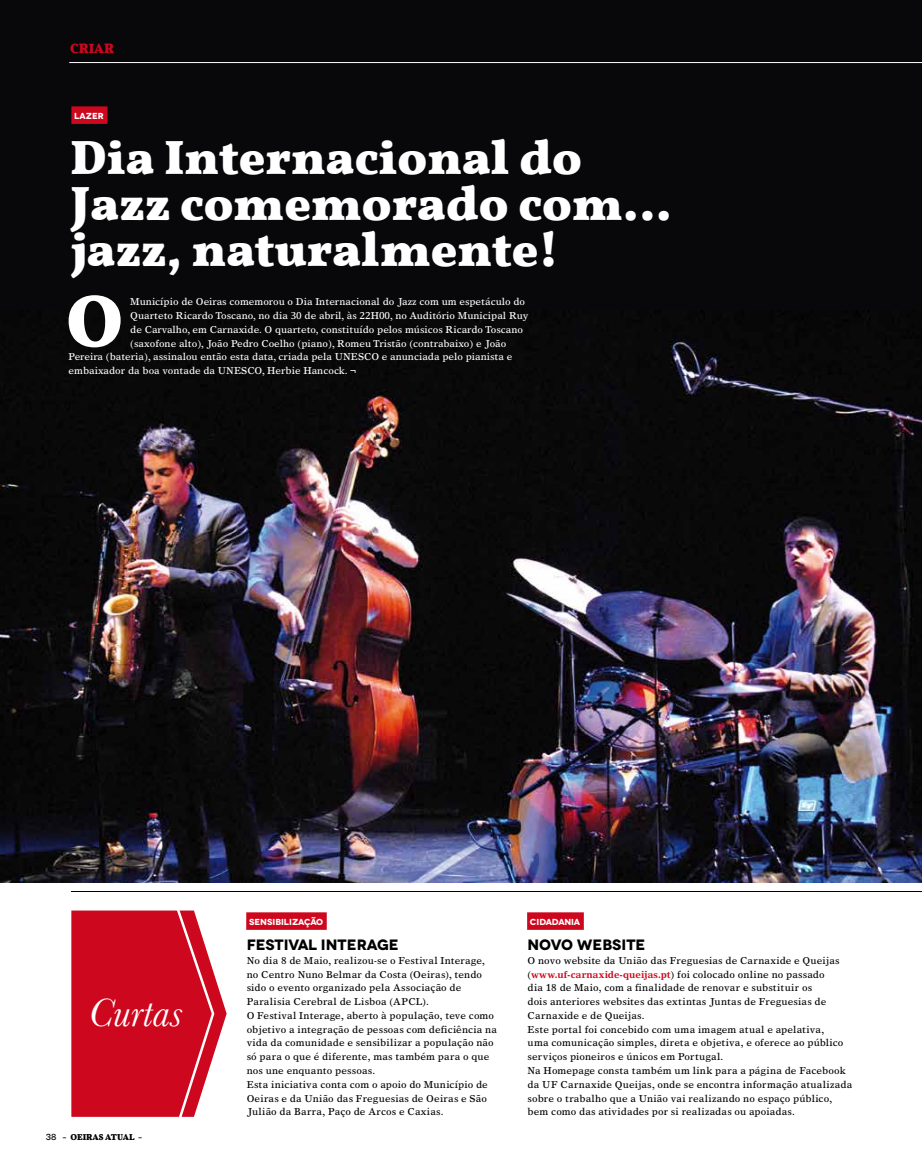
<style>
.page{position:relative;width:922px;height:1170px;background:#fff}
.page>*{position:absolute;margin:0;border:0;box-sizing:border-box;transform-origin:0 0}
.t1{font:700 75.12px "Vollkorn";color:#fff}
.t2{font:700 49.12px/46.2px "Vollkorn";color:#fff}
.t3{font:italic 40.88px "Baskerville";color:#fff}
.t4{font:700 15px "Novecentowide";color:#000}
.t5{font:700 13.75px "Vollkorn";color:#cd071e}
.t6{font:10px/13.8px "Times Europa LT";letter-spacing:.015em;color:#000}
.t7{font:10px "Times Europa LT";color:#fff}
.t8{font:700 8.75px "Novecentowide";color:#fff}
.t9{font:700 8.75px "Vollkorn";color:#000}
.t10{font:700 8.75px "Novecentowide";letter-spacing:-.02em;color:#fff}
.s1{font-family:"Novecentowide";font-weight:500}
.s2{font-family:"Foundry Wilson";font-weight:400}
.s3{font-family:"Times Europa LT Std";font-weight:700;color:#cd071e}
</style>
<div class="page">
<div style="left:0;top:0;width:921px;height:882px;background:#08080a"></div>
<img style="left:0;top:320px;width:921px;height:562px">
<svg style="left:71px;top:910px;width:155px;height:207px"></svg>
<hr style="left:71px;top:891px;width:850px;height:1px;background:#000">
<div style="left:71px;top:106px;width:36px;height:18px;background:#cd071e"></div>
<div style="left:246px;top:912px;width:80px;height:17px;background:#cd071e"></div>
<div style="left:527px;top:912px;width:56px;height:17px;background:#cd071e"></div>
<hr style="left:69px;top:62px;width:852px;height:1px;background:#fff">
<h3 class="t5" style="left:70px;top:40px;width:45px">CRIAR</h3>
<p class="t8" style="left:74px;top:110px;width:31px">LAZER</p>
<h2 class="t2" style="left:70px;top:134px;width:602px">Dia Internacional do<br>Jazz comemorado com… jazz, naturalmente!</h2>
<h1 class="t1" style="left:66px;top:275px;width:59px">O</h1>
<p class="t7" style="left:130px;top:296px;width:396px">Município de Oeiras comemorou o Dia Internacional do Jazz com um espetáculo do</p>
<p class="t7" style="left:130px;top:310px;width:399px">Quarteto Ricardo Toscano, no dia 30 de abril, às 22H00, no Auditório Municipal Ruy</p>
<p class="t7" style="left:130px;top:323px;width:394px">de Carvalho, em Carnaxide. O quarteto, constituído pelos músicos Ricardo Toscano</p>
<p class="t7" style="left:130px;top:337px;width:377px">(saxofone alto), João Pedro Coelho (piano), Romeu Tristão (contrabaixo) e João</p>
<p class="t7" style="left:69px;top:351px;width:445px">Pereira (bateria), assinalou então esta data, criada pela UNESCO e anunciada pelo pianista e</p>
<p class="t7" style="left:69px;top:365px;width:289px">embaixador da boa vontade da UNESCO, Herbie Hancock. ¬</p>
<h3 class="t3" style="left:88px;top:985px;width:95px">Curtas</h3>
<p class="t9" style="left:46px;top:1130px;width:98px"><span class="s1">38</span> <span class="s2">-</span> OEIRAS ATUAL <span class="s2">-</span></p>
<p class="t8" style="left:249px;top:916px;width:76px">SENSIBILIZAÇÃO</p>
<p class="t10" style="left:530px;top:916px;width:52px">CIDADANIA</p>
<h3 class="t4" style="left:246px;top:935px;width:154px">FESTIVAL INTERAGE</h3>
<p class="t6" style="left:246px;top:953px;width:252px">No dia 8 de Maio, realizou-se o Festival Interage, no Centro Nuno Belmar da Costa (Oeiras), tendo sido o evento organizado pela Associação de Paralisia Cerebral de Lisboa (APCL).<br>O Festival Interage, aberto à população, teve como objetivo a integração de pessoas com deficiência na vida da comunidade e sensibilizar a população não só para o que é diferente, mas também para o que nos une enquanto pessoas.<br>Esta iniciativa conta com o apoio do Município de Oeiras e da União das Freguesias de Oeiras e São Julião da Barra, Paço de Arcos e Caxias.</p>
<h3 class="t4" style="left:527px;top:935px;width:119px">NOVO WEBSITE</h3>
<p class="t6" style="left:527px;top:953px;width:326px">O novo website da União das Freguesias de Carnaxide e Queijas (<span class="s3">www.uf-carnaxide-queijas.pt</span>) foi colocado online no passado<br>dia 18 de Maio, com a finalidade de renovar e substituir os<br>dois anteriores websites das extintas Juntas de Freguesias de Carnaxide e de Queijas.<br>Este portal foi concebido com uma imagem atual e apelativa,<br>uma comunicação simples, direta e objetiva, e oferece ao público serviços pioneiros e únicos em Portugal.<br>Na Homepage consta também um link para a página de Facebook da UF Carnaxide Queijas, onde se encontra informação atualizada sobre o trabalho que a União vai realizando no espaço público, bem como das atividades por si realizadas ou apoiadas.</p>
</div>
